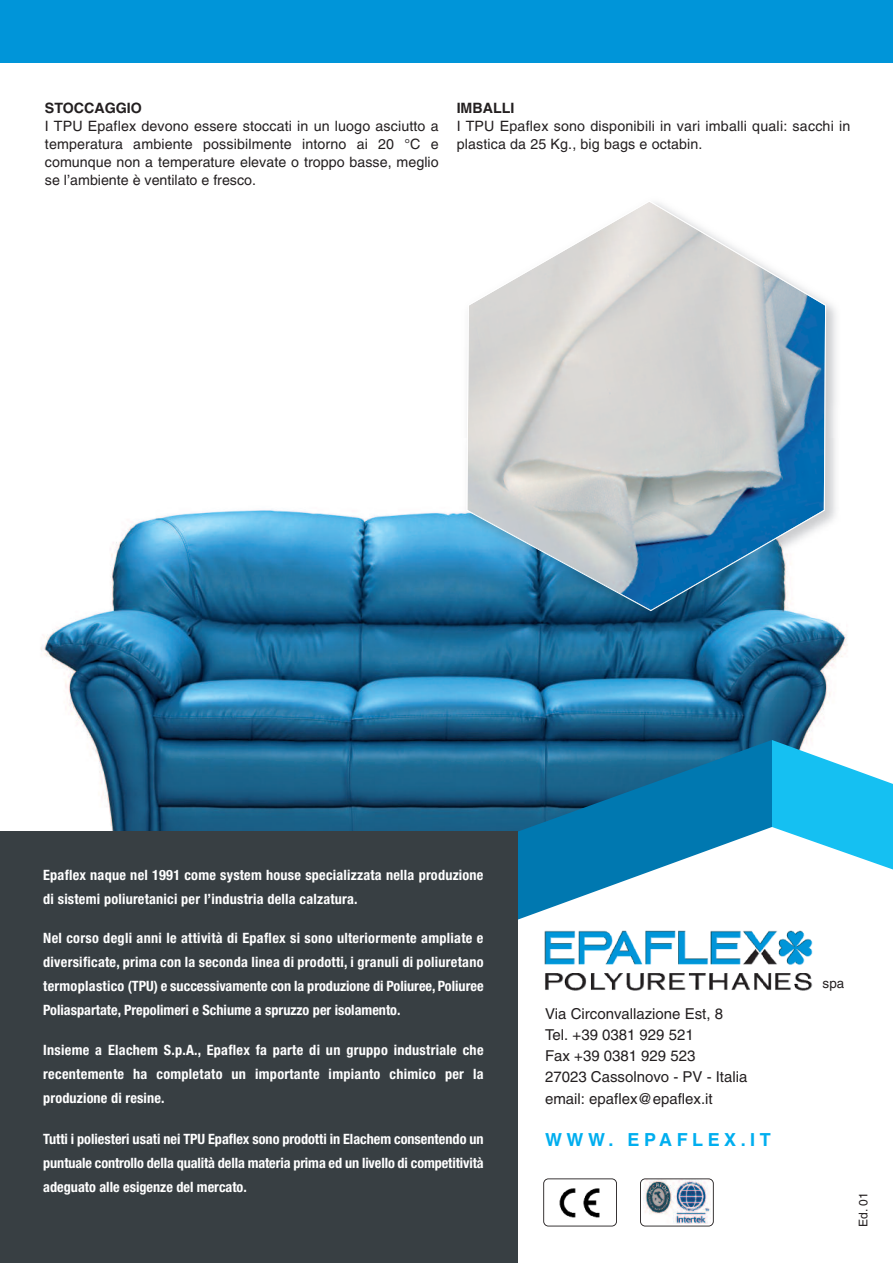
<style>
.page{position:relative;width:893px;height:1263px;background:#fff}
.page>*{position:absolute;margin:0;border:0;box-sizing:border-box;transform-origin:0 0}
.t1{font:700 18px "Helvetica";letter-spacing:.25em;color:#00aeef}
.t2{font:15px/21px "Helvetica";color:#231f20}
.t3{font:700 condensed 14.25px/24px "Helvetica Neue";letter-spacing:.015em;color:#fff;text-align:justify}
.t4{font:14.25px/18px "Helvetica";letter-spacing:.01em;color:#231f20;text-align:justify}
.t5{font:700 14.25px "Helvetica";color:#231f20}
.t6{font:13.5px "Helvetica";color:#231f20}
.t7{font:12px "Helvetica";color:#231f20}
</style>
<div class="page">
<img style="left:40px;top:509px;width:808px;height:322px">
<img style="left:460px;top:302px;width:385px;height:328px">
<svg style="left:466px;top:202px;width:360px;height:409px"></svg>
<div style="left:0;top:0;width:893px;height:62px;background:#0095d9"></div>
<svg style="left:517px;top:740px;width:255px;height:180px;fill:#0878b0"></svg>
<svg style="left:772px;top:740px;width:121px;height:129px"></svg>
<div style="left:0;top:831px;width:518px;height:432px;background:#383f43"></div>
<img style="left:544px;top:930px;width:269px;height:61px">
<svg style="left:543px;top:1178px;width:74px;height:48px"></svg>
<img style="left:640px;top:1178px;width:74px;height:48px">
<p class="t5" style="left:45px;top:103px;width:99px">STOCCAGGIO</p>
<p class="t4" style="left:45px;top:118px;width:395px">I TPU Epaflex devono essere stoccati in un luogo asciutto a temperatura ambiente possibilmente intorno ai 20 °C e comunque non a temperature elevate o troppo basse, meglio se l’ambiente è ventilato e fresco.</p>
<p class="t5" style="left:457px;top:103px;width:59px">IMBALLI</p>
<p class="t4" style="left:457px;top:118px;width:395px">I TPU Epaflex sono disponibili in vari imballi quali: sacchi in plastica da 25 Kg., big bags e octabin.</p>
<p class="t3" style="left:43px;top:864px;width:442px">Epaflex naque nel 1991 come system house specializzata nella produzione di sistemi poliuretanici per l’industria della calzatura.</p>
<p class="t3" style="left:43px;top:927px;width:442px">Nel corso degli anni le attività di Epaflex si sono ulteriormente ampliate e diversificate, prima con la seconda linea di prodotti, i granuli di poliuretano termoplastico (TPU) e successivamente con la produzione di Poliuree, Poliuree Poliaspartate, Prepolimeri e Schiume a spruzzo per isolamento.</p>
<p class="t3" style="left:43px;top:1039px;width:442px">Insieme a Elachem S.p.A., Epaflex fa parte di un gruppo industriale che recentemente ha completato un importante impianto chimico per la produzione di resine.</p>
<p class="t3" style="left:43px;top:1128px;width:442px">Tutti i poliesteri usati nei TPU Epaflex sono prodotti in Elachem consentendo un puntuale controllo della qualità della materia prima ed un livello di competitività adeguato alle esigenze del mercato.</p>
<p class="t2" style="left:545px;top:1005px;width:204px">Via Circonvallazione Est, 8<br>Tel. +39 0381 929 521<br>Fax +39 0381 929 523<br>27023 Cassolnovo - PV - Italia email: epaflex@epaflex.it</p>
<p class="t1" style="left:545px;top:1132px;width:227px">WWW. EPAFLEX.IT</p>
<p class="t6" style="left:823px;top:979px;width:23px">spa</p>
<p class="t7" style="left:859px;top:1227px;width:36px;rotate:-90deg">Ed. 01</p>
</div>
